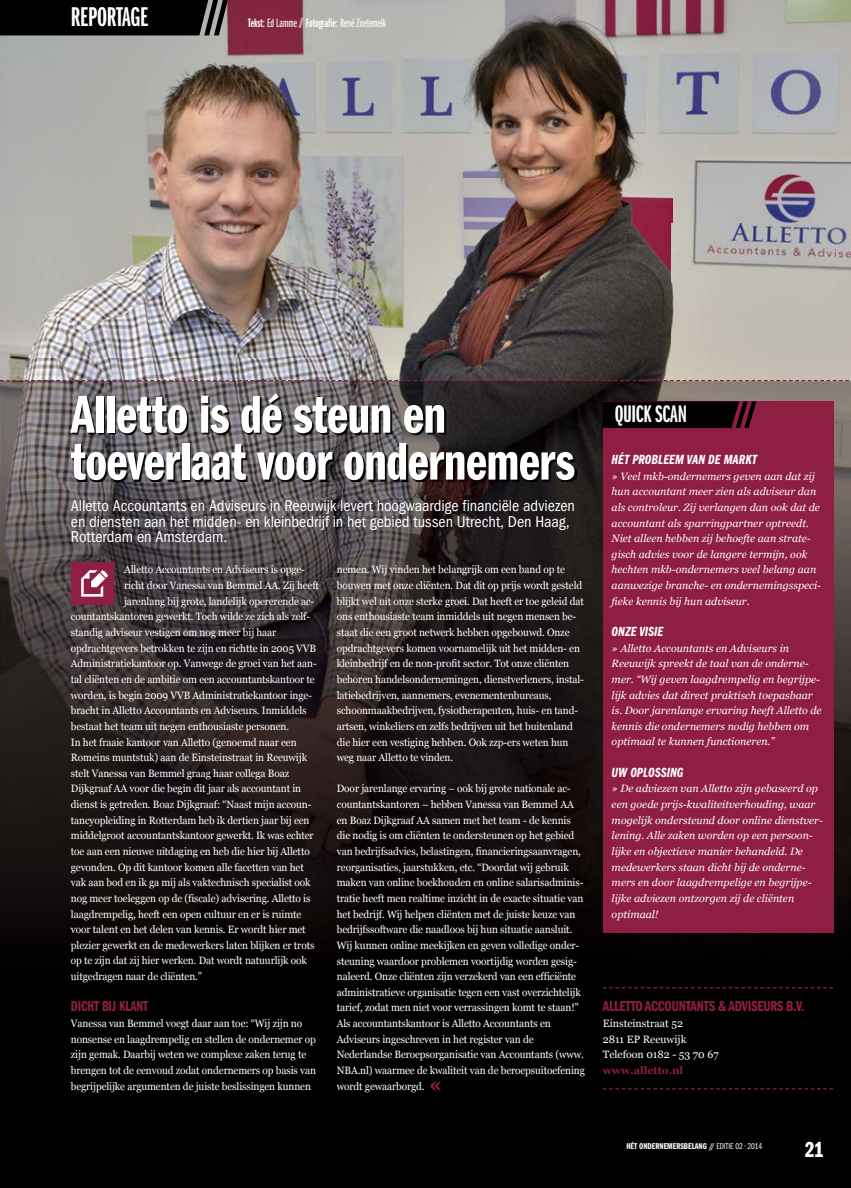
<style>
.page{position:relative;width:851px;height:1188px;background:#fff}
.page>*{position:absolute;margin:0;border:0;box-sizing:border-box;transform-origin:0 0}
.t1{font:55px/46.9px "ITC Franklin Gothic Std Dm Cp";letter-spacing:-.005em;color:#fff}
.t2{font:28.12px "ITC Franklin Gothic Std Dm X Cp";letter-spacing:-.015em;color:#fff}
.t3{font:24.75px "ITC Franklin Gothic Std Dm X Cp";letter-spacing:-.01em;color:#fff}
.t4{font:22.5px "ITC Franklin Gothic Std Dm Cp";color:#fff}
.t5{font:condensed 16.25px/15.6px "ITC Franklin Gothic Std";letter-spacing:-.005em;color:#fff}
.t6{font:15px "ITC Franklin Gothic Std Dm Cp";letter-spacing:-.01em;color:#8e1e42}
.t7{font:15px "ITC Franklin Gothic Std Dm Cp";letter-spacing:-.01em;color:#8e1e42;scale:.95 1}
.t8{font:13.75px "ITC Franklin Gothic Std Dm Cp It";color:#fff}
.t9{font:12.5px "ITC Franklin Gothic Std Bk X Cp";color:#fff}
.t10{font:10.62px/15.6px "Georgia";letter-spacing:-.01em;color:#fff;scale:.95 1}
.t11{font:italic 10.62px/15.6px "Georgia";color:#fff}
.t12{font:10.62px/15.6px "Georgia";letter-spacing:-.01em;color:#fff}
.t13{font:700 10.62px "Georgia";color:#8e1e42}
.t14{font:8.75px "ITC Franklin Gothic Std Dm Cp";color:#fff}
.s1{font-family:"ITC Franklin Gothic Std Dm X Cp"}
.s2{font-weight:700;font-size:22.5px;color:#8e1e42}
.s3{font-family:"ITC Franklin Gothic Std Bk Cp"}
</style>
<div class="page">
<div style="left:0;top:0;width:850px;height:1187px;background:#000"></div>
<img style="left:0;top:0;width:671px;height:380px">
<img style="left:671px;top:0;width:179px;height:380px">
<img style="left:0;top:381px;width:89px;height:550px">
<img style="left:89px;top:381px;width:761px;height:43px">
<img style="left:537px;top:424px;width:313px;height:509px">
<img style="left:89px;top:482px;width:448px;height:456px">
<div style="left:602px;top:401px;width:231px;height:531px;background:#8e1e42"></div>
<svg style="left:602px;top:401px;width:154px;height:27px;background:#0d0206"></svg>
<svg style="left:602px;top:1088px;width:231px;height:1px"></svg>
<svg style="left:602px;top:987px;width:231px;height:1px"></svg>
<img style="left:72px;top:394px;width:504px;height:88px">
<div style="left:71px;top:562px;width:42px;height:42px;background:#8e1e42"></div>
<svg style="left:81px;top:570px;width:27px;height:26px"></svg>
<svg style="left:0;top:380px;width:850px;height:1px"></svg>
<svg style="left:0;top:0;width:230px;height:35px"></svg>
<h2 class="t2" style="left:71px;top:2px;width:79px">REPORTAGE</h2>
<p class="t9" style="left:248px;top:17px;width:139px"><span class="s1">Tekst</span>: Ed Lamme // <span class="s1">Fotografie</span>: René Zoetemelk</p>
<h1 class="t1" style="left:71px;top:392px;width:505px">Alletto is dé steun en toeverlaat voor ondernemers</h1>
<h3 class="t5" style="left:71px;top:497px;width:505px">Alletto Accountants en Adviseurs in Reeuwijk levert hoogwaardige financiële adviezen en diensten aan het midden- en kleinbedrijf in het gebied tussen Utrecht, Den Haag,<br>Rotterdam en Amsterdam.</h3>
<p class="t10" style="left:124px;top:562px;width:192px">Alletto Accountants en Adviseurs is opge-</p>
<p class="t10" style="left:124px;top:577px;width:207px">richt door Vanessa van Bemmel AA. Zij heeft</p>
<p class="t10" style="left:124px;top:593px;width:202px">jarenlang bij grote, landelijk opererende ac-</p>
<p class="t10" style="left:71px;top:609px;width:253px">countantskantoren gewerkt. Toch wilde ze zich als zelf-</p>
<p class="t10" style="left:71px;top:624px;width:218px">standig adviseur vestigen om nog meer bij haar</p>
<p class="t10" style="left:71px;top:640px;width:260px">opdrachtgevers betrokken te zijn en richtte in 2005 VVB</p>
<p class="t10" style="left:71px;top:655px;width:260px">Administratiekantoor op. Vanwege de groei van het aan-</p>
<p class="t10" style="left:71px;top:671px;width:258px">tal cliënten en de ambitie om een accountantskantoor te</p>
<p class="t10" style="left:71px;top:687px;width:255px">worden, is begin 2009 VVB Administratiekantoor inge-</p>
<p class="t10" style="left:71px;top:702px;width:249px">bracht in Alletto Accountants en Adviseurs. Inmiddels</p>
<p class="t10" style="left:71px;top:718px;width:231px">bestaat het team uit negen enthousiaste personen.</p>
<p class="t10" style="left:71px;top:734px;width:239px">In het fraaie kantoor van Alletto (genoemd naar een</p>
<p class="t10" style="left:71px;top:749px;width:250px">Romeins muntstuk) aan de Einsteinstraat in Reeuwijk</p>
<p class="t10" style="left:71px;top:765px;width:231px">stelt Vanessa van Bemmel graag haar collega Boaz</p>
<p class="t10" style="left:71px;top:781px;width:244px">Dijkgraaf AA voor die begin dit jaar als accountant in</p>
<p class="t10" style="left:71px;top:796px;width:255px">dienst is getreden. Boaz Dijkgraaf: “Naast mijn accoun-</p>
<p class="t10" style="left:71px;top:812px;width:253px">tancyopleiding in Rotterdam heb ik dertien jaar bij een</p>
<p class="t10" style="left:71px;top:827px;width:257px">middelgroot accountantskantoor gewerkt. Ik was echter</p>
<p class="t10" style="left:71px;top:843px;width:253px">toe aan een nieuwe uitdaging en heb die hier bij Alletto</p>
<p class="t10" style="left:71px;top:859px;width:247px">gevonden. Op dit kantoor komen alle facetten van het</p>
<p class="t10" style="left:71px;top:874px;width:254px">vak aan bod en ik ga mij als vaktechnisch specialist ook</p>
<p class="t10" style="left:71px;top:890px;width:254px">nog meer toeleggen op de (fiscale) advisering. Alletto is</p>
<p class="t10" style="left:71px;top:906px;width:244px">laagdrempelig, heeft een open cultuur en er is ruimte</p>
<p class="t10" style="left:71px;top:921px;width:249px">voor talent en het delen van kennis. Er wordt hier met</p>
<p class="t10" style="left:71px;top:937px;width:258px">plezier gewerkt en de medewerkers laten blijken er trots</p>
<p class="t10" style="left:71px;top:952px;width:250px">op te zijn dat zij hier werken. Dat wordt natuurlijk ook</p>
<p class="t10" style="left:71px;top:968px;width:139px">uitgedragen naar de cliënten.”</p>
<h3 class="t7" style="left:71px;top:997px;width:83px">DICHT BIJ KLANT</h3>
<p class="t10" style="left:71px;top:1015px;width:259px">Vanessa van Bemmel voegt daar aan toe: “Wij zijn no nonsense en laagdrempelig en stellen de ondernemer op zijn gemak. Daarbij weten we complexe zaken terug te brengen tot de eenvoud zodat ondernemers op basis van begrijpelijke argumenten de juiste beslissingen kunnen</p>
<p class="t10" style="left:337px;top:562px;width:261px">nemen. Wij vinden het belangrijk om een band op te bouwen met onze cliënten. Dat dit op prijs wordt gesteld blijkt wel uit onze sterke groei. Dat heeft er toe geleid dat ons enthousiaste team inmiddels uit negen mensen be&shy;staat die een groot netwerk hebben opgebouwd. Onze opdrachtgevers komen voornamelijk uit het midden- en kleinbedrijf en de non-profit sector. Tot onze cliënten behoren handelsondernemingen, dienstverleners, instal&shy;latiebedrijven, aannemers, evenementenbureaus, schoonmaakbedrijven, fysiotherapeuten, huis- en tand&shy;artsen, winkeliers en zelfs bedrijven uit het buitenland die hier een vestiging hebben. Ook zzp-ers weten hun weg naar Alletto te vinden.</p>
<p class="t10" style="left:337px;top:781px;width:262px">Door jarenlange ervaring – ook bij grote nationale ac&shy;countantskantoren – hebben Vanessa van Bemmel AA en Boaz Dijkgraaf AA samen met het team - de kennis die nodig is om cliënten te ondersteunen op het gebied van bedrijfsadvies, belastingen, financieringsaanvragen, reorganisaties, jaarstukken, etc. “Doordat wij gebruik maken van online boekhouden en online salarisadminis&shy;tratie heeft men realtime inzicht in de exacte situatie van het bedrijf. Wij helpen cliënten met de juiste keuze van bedrijfssoftware die naadloos bij hun situatie aansluit.<br>Wij kunnen online meekijken en geven volledige onder&shy;steuning waardoor problemen voortijdig worden gesig&shy;naleerd. Onze cliënten zijn verzekerd van een efficiënte administratieve organisatie tegen een vast overzichtelijk tarief, zodat men niet voor verrassingen komt te staan!” Als accountantskantoor is Alletto Accountants en Adviseurs ingeschreven in het register van de Nederlandse Beroepsorganisatie van Accountants (www.<br>NBA.nl) waarmee de kwaliteit van de beroepsuitoefening wordt gewaarborgd. <span class="s2">«</span></p>
<h3 class="t3" style="left:614px;top:400px;width:74px">QUICK SCAN</h3>
<p class="t8" style="left:611px;top:451px;width:147px">HÉT PROBLEEM VAN DE MARKT</p>
<p class="t11" style="left:611px;top:468px;width:211px">» Veel mkb-ondernemers geven aan dat zij hun accountant meer zien als adviseur dan als controleur. Zij verlangen dan ook dat de accountant als sparringpartner optreedt.<br>Niet alleen hebben zij behoefte aan strate&shy;gisch advies voor de langere termijn, ook hechten mkb-ondernemers veel belang aan aanwezige branche- en ondernemingsspeci&shy;fieke kennis bij hun adviseur.</p>
<p class="t8" style="left:611px;top:623px;width:53px">ONZE VISIE</p>
<p class="t11" style="left:611px;top:640px;width:211px">» Alletto Accountants en Adviseurs in Reeuwijk spreekt de taal van de onderne&shy;mer. “Wij geven laagdrempelig en begrijpe&shy;lijk advies dat direct praktisch toepasbaar is. Door jarenlange ervaring heeft Alletto de kennis die ondernemers nodig hebben om optimaal te kunnen functioneren.”</p>
<p class="t8" style="left:611px;top:764px;width:73px">UW OPLOSSING</p>
<p class="t11" style="left:611px;top:780px;width:213px">» De adviezen van Alletto zijn gebaseerd op een goede prijs-kwaliteitverhouding, waar mogelijk ondersteund door online dienstver&shy;lening. Alle zaken worden op een persoon&shy;lijke en objectieve manier behandeld. De medewerkers staan dicht bij de onderne&shy;mers en door laagdrempelige en begrijpe&shy;lijke adviezen ontzorgen zij de cliënten optimaal!</p>
<h3 class="t6" style="left:602px;top:997px;width:203px">ALLETTO ACCOUNTANTS &amp; ADVISEURS B.V.</h3>
<p class="t12" style="left:602px;top:1015px;width:117px">Einsteinstraat 52<br>2811 EP Reeuwijk<br>Telefoon 0182 - 53 70 67</p>
<p class="t13" style="left:602px;top:1062px;width:82px">www.alletto.nl</p>
<p class="t14" style="left:626px;top:1140px;width:137px">HÉT ONDERNEMERSBELANG // <span class="s3">EDITIE 02 • 2014</span></p>
<h3 class="t4" style="left:804px;top:1137px;width:20px">21</h3>
</div>
